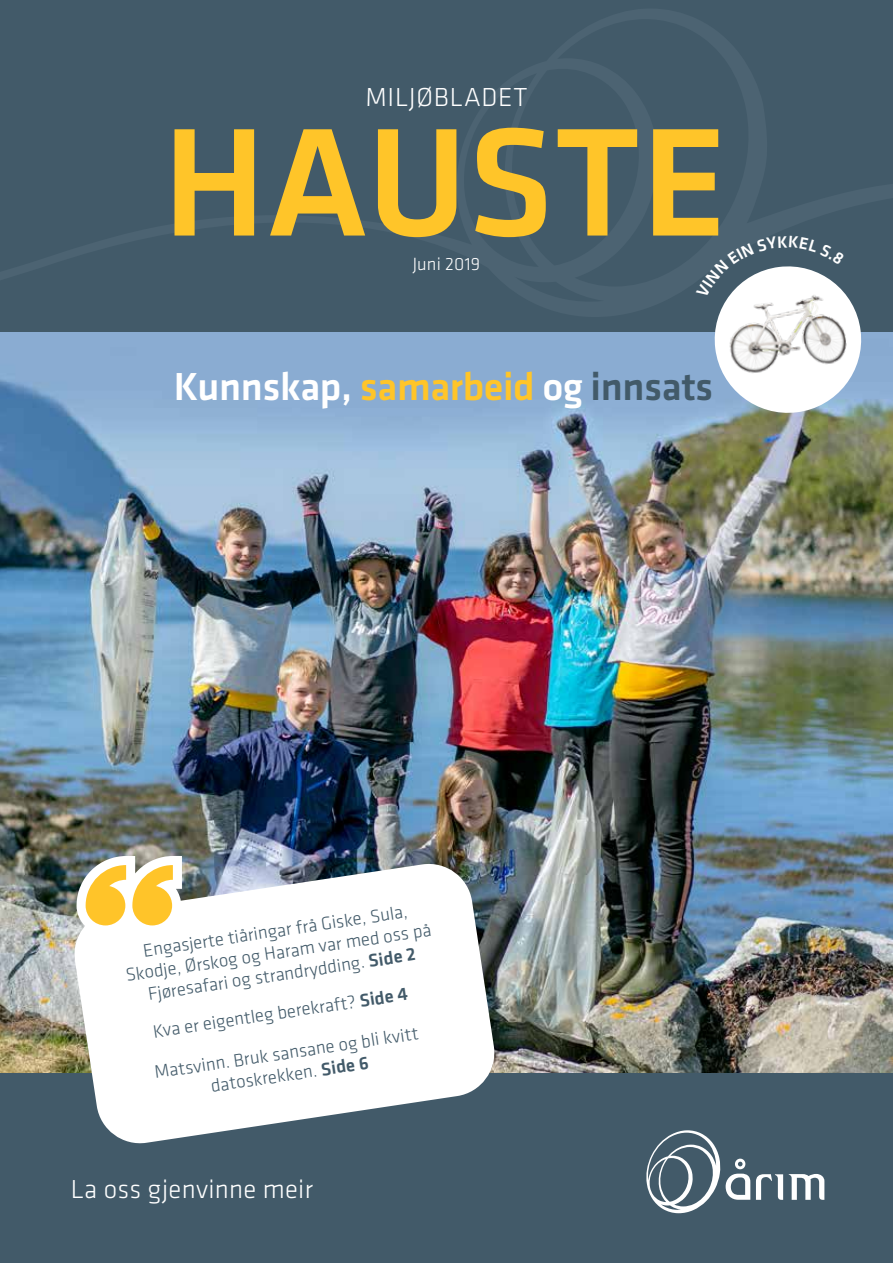
<style>
.page{position:relative;width:893px;height:1263px;background:#fff}
.page>*{position:absolute;margin:0;border:0;box-sizing:border-box;transform-origin:0 0}
.t1{font:500 159.6px "Klavika Basic";color:#ffc529}
.t2{font:500 40.5px "Klavika Basic";letter-spacing:-.01em;color:#fff}
.t3{font:300 27px "Klavika Basic";letter-spacing:.01em;color:#fff}
.t4{font:300 27px "Klavika Basic";letter-spacing:.03em;color:#fff}
.t5{font:300 18.75px/21.9px "Klavika Basic";color:#425a69}
.t6{font:300 18.3px "Klavika Basic";letter-spacing:.01em;color:#fff}
.s1{color:#ffc529}
.s2{color:#425a69}
.s3{font-weight:500}
</style>
<div class="page">
<div style="left:0;top:1071px;width:893px;height:192px;background:#425a69"></div>
<div style="left:0;top:0;width:893px;height:9px;background:#425a69"></div>
<svg style="left:756px;top:1174px;width:27px;height:26px"></svg>
<svg style="left:789px;top:1174px;width:35px;height:26px"></svg>
<svg style="left:646px;top:1130px;width:104px;height:83px"></svg>
<img style="left:0;top:372px;width:893px;height:700px">
<svg style="left:67px;top:856px;width:431px;height:288px"></svg>
<svg style="left:77px;top:856px;width:105px;height:78px"></svg>
<svg style="left:0;top:9px;width:893px;height:363px;background:#496273"></svg>
<svg style="left:696px;top:236px;width:169px;height:181px"></svg>
<h3 class="t4" style="left:365px;top:81px;width:164px">MILJØBLADET</h3>
<h1 class="t1" style="left:163px;top:75px;width:566px">HAUSTE</h1>
<p class="t6" style="left:413px;top:252px;width:69px">Juni 2019</p>
<h2 class="t2" style="left:174px;top:360px;width:541px">Kunnskap, <span class="s1">samarbeid</span> og <span class="s2">innsats</span></h2>
<p class="t5" style="left:121px;top:941px;width:310px;text-align:center;rotate:-8deg">Engasjerte tiåringar frå Giske, Sula,<br>Skodje, Ørskog og Haram var med oss på<br>Fjøresafari og strandrydding. <span class="s3">Side 2</span></p>
<p class="t5" style="left:146px;top:1011px;width:268px;line-height:40.3px;rotate:-8deg">Kva er eigentleg berekraft? <span class="s3">Side 4<br></span>Matsvinn. Bruk sansane og bli kvitt</p>
<p class="t5" style="left:209px;top:1074px;width:161px;rotate:-8deg">datoskrekken. <span class="s3">Side 6</span></p>
<h3 class="t3" style="left:71px;top:1173px;width:244px">La oss gjenvinne meir</h3>
</div>
